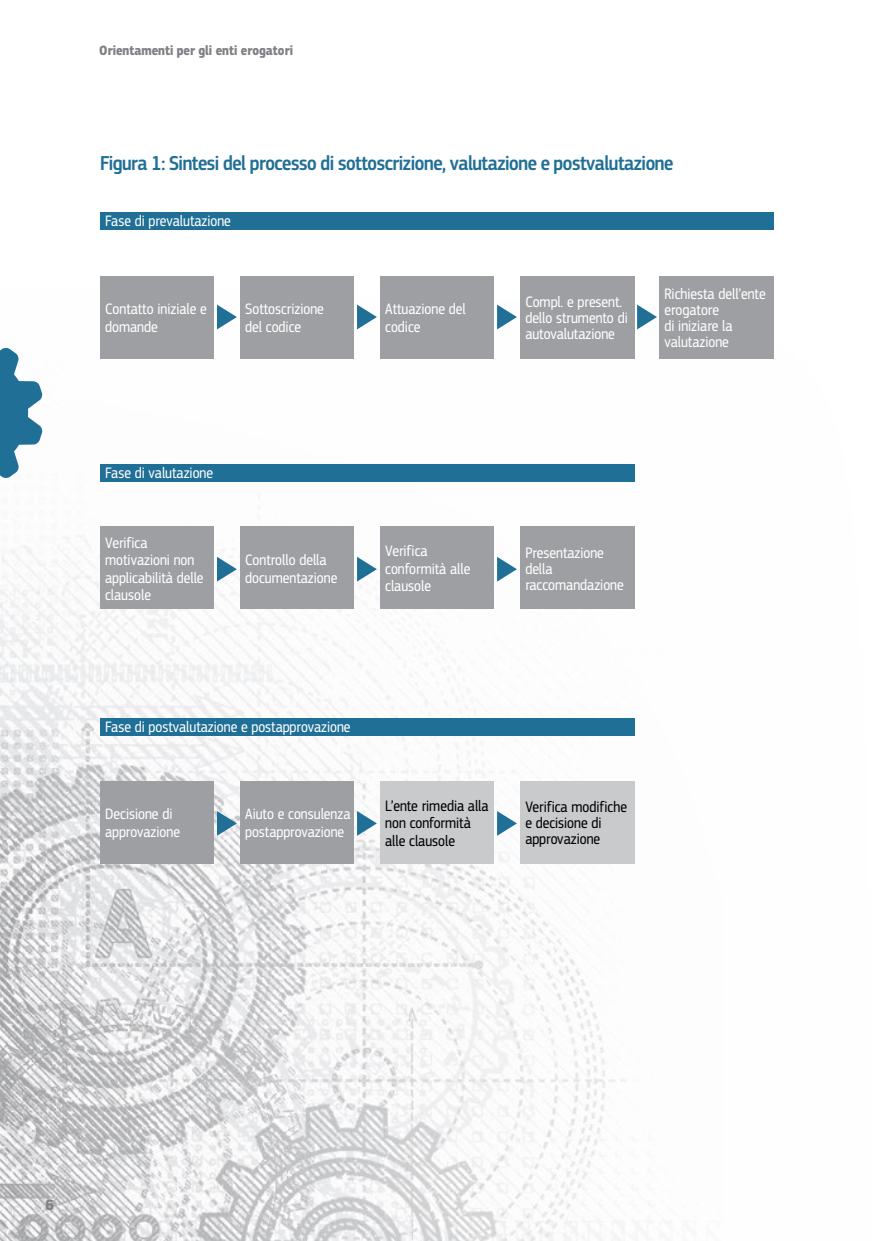
<style>
.page{position:relative;width:874px;height:1241px;background:#fff}
.page>*{position:absolute;margin:0;border:0;box-sizing:border-box;transform-origin:0 0}
.t1{font:500 21px "EC Square Sans Cond Pro";letter-spacing:-.02em;color:#206f96}
.t2{font:15.75px/17.5px "EC Square Sans Cond Pro";color:#fff}
.t3{font:15.75px/16.3px "EC Square Sans Cond Pro";color:#000}
.t4{font:700 15.75px "EC Square Sans Cond Pro";color:#808285}
.t5{font:700 14px "EC Square Sans Cond Pro";color:#808285}
</style>
<div class="page">
<img style="left:0;top:212px;width:774px;height:1028px">
<svg style="left:0;top:336px;width:43px;height:153px"></svg>
<div style="left:100px;top:212px;width:673px;height:17px;background:#206f96"></div>
<div style="left:100px;top:464px;width:534px;height:17px;background:#206f96"></div>
<div style="left:100px;top:718px;width:534px;height:17px;background:#206f96"></div>
<div style="left:100px;top:276px;width:113px;height:82px;background:#9d9fa2"></div>
<div style="left:100px;top:526px;width:113px;height:83px;background:#9d9fa2"></div>
<div style="left:100px;top:781px;width:113px;height:82px;background:#9d9fa2"></div>
<div style="left:520px;top:276px;width:114px;height:82px;background:#9d9fa2"></div>
<div style="left:520px;top:526px;width:114px;height:83px;background:#9d9fa2"></div>
<div style="left:520px;top:780px;width:114px;height:83px;background:#c9cacc"></div>
<div style="left:659px;top:276px;width:114px;height:82px;background:#9d9fa2"></div>
<div style="left:380px;top:276px;width:113px;height:82px;background:#9d9fa2"></div>
<div style="left:380px;top:526px;width:113px;height:83px;background:#9d9fa2"></div>
<div style="left:380px;top:781px;width:113px;height:82px;background:#c9cacc"></div>
<div style="left:240px;top:276px;width:113px;height:82px;background:#9d9fa2"></div>
<div style="left:240px;top:526px;width:113px;height:83px;background:#9d9fa2"></div>
<div style="left:240px;top:781px;width:113px;height:82px;background:#9d9fa2"></div>
<svg style="left:217px;top:304px;width:20px;height:25px"></svg>
<svg style="left:357px;top:304px;width:20px;height:25px"></svg>
<svg style="left:497px;top:304px;width:19px;height:25px"></svg>
<svg style="left:636px;top:304px;width:20px;height:25px"></svg>
<svg style="left:217px;top:556px;width:20px;height:25px"></svg>
<svg style="left:357px;top:556px;width:20px;height:25px"></svg>
<svg style="left:497px;top:556px;width:19px;height:25px"></svg>
<svg style="left:217px;top:810px;width:20px;height:25px"></svg>
<svg style="left:357px;top:810px;width:20px;height:25px"></svg>
<svg style="left:497px;top:810px;width:19px;height:25px"></svg>
<p class="t5" style="left:99px;top:42px;width:195px">Orientamenti per gli enti erogatori</p>
<h1 class="t1" style="left:100px;top:151px;width:574px">Figura 1: Sintesi del processo di sottoscrizione, valutazione e postvalutazione</h1>
<p class="t2" style="left:105px;top:212px;width:127px">Fase di prevalutazione</p>
<p class="t2" style="left:105px;top:300px;width:103px">Contatto iniziale e domande</p>
<p class="t2" style="left:245px;top:300px;width:80px">Sottoscrizione del codice</p>
<p class="t2" style="left:385px;top:300px;width:82px">Attuazione del codice</p>
<p class="t2" style="left:105px;top:464px;width:109px">Fase di valutazione</p>
<p class="t2" style="left:105px;top:534px;width:100px">Verifica motivazioni non applicabilità delle clausole</p>
<p class="t2" style="left:245px;top:551px;width:94px">Controllo della documentazione</p>
<p class="t2" style="left:385px;top:542px;width:87px">Verifica conformità alle clausole</p>
<p class="t2" style="left:525px;top:293px;width:104px;line-height:16.3px">Compl. e present. dello strumento di autovalutazione</p>
<p class="t2" style="left:664px;top:285px;width:103px;line-height:16.3px">Richiesta dell’ente erogatore<br>di iniziare la valutazione</p>
<p class="t2" style="left:525px;top:544px;width:100px;line-height:16.3px">Presentazione della raccomandazione</p>
<p class="t2" style="left:105px;top:718px;width:247px">Fase di postvalutazione e postapprovazione</p>
<p class="t2" style="left:105px;top:805px;width:76px">Decisione di approvazione</p>
<p class="t2" style="left:245px;top:805px;width:107px">Aiuto e consulenza postapprovazione</p>
<p class="t3" style="left:385px;top:796px;width:105px;line-height:17.5px">L’ente rimedia alla non conformità alle clausole</p>
<p class="t3" style="left:525px;top:798px;width:103px">Verifica modifiche e decisione di approvazione</p>
<p class="t4" style="left:45px;top:1194px;width:10px">6</p>
</div>
